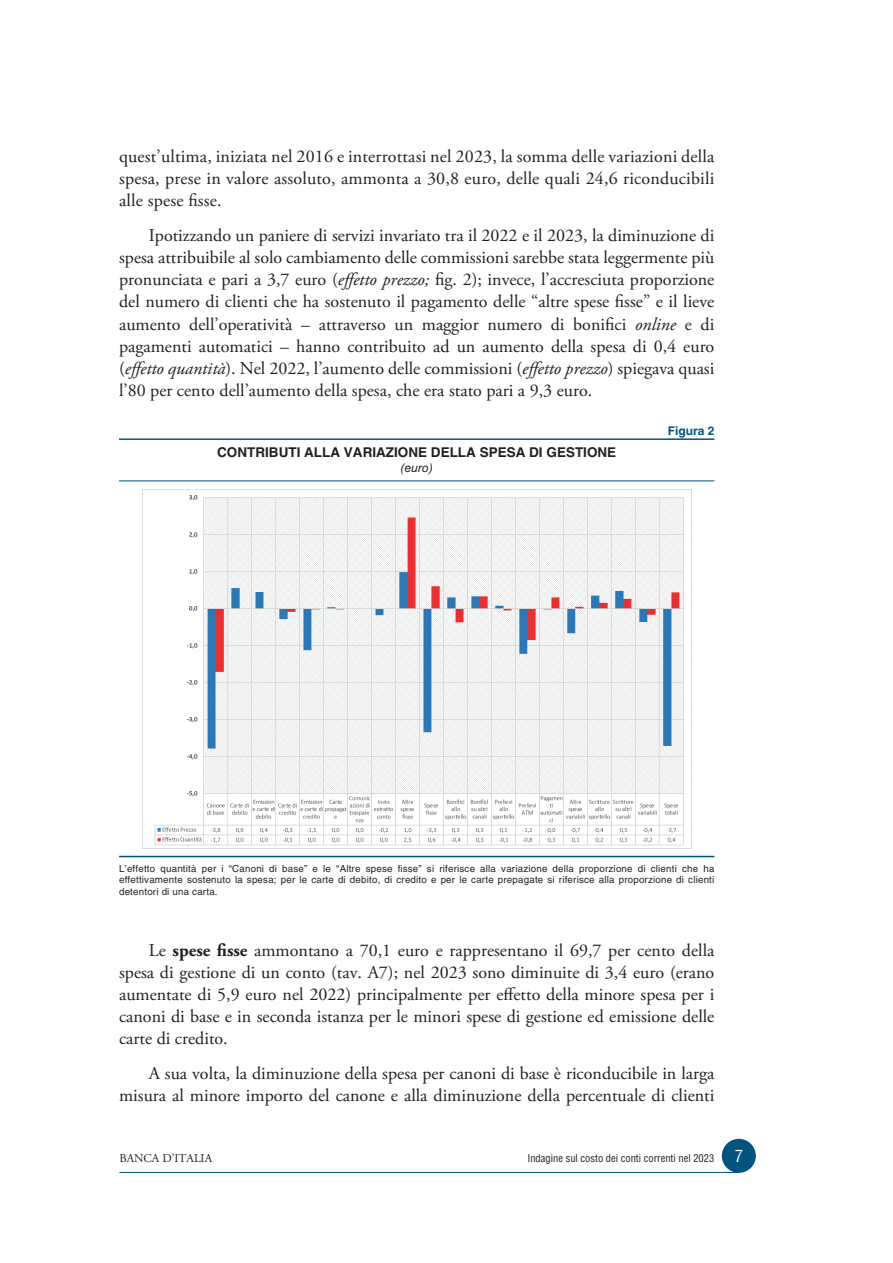
<style>
.page{position:relative;width:893px;height:1263px;background:#fff}
.page>*{position:absolute;margin:0;border:0;box-sizing:border-box;transform-origin:0 0}
.Testo__Paragrafo{font:18px/22px "Adobe Garamond Pro";color:#231f20;text-align:justify}
.FIGURA__Titolo{font:700 13.5px "Helvetica LT Std";color:#231f20}
.t1{font:12px "Adobe Garamond Pro";color:#231f20}
.FIGURA__numero{font:700 12px "Helvetica LT Std";color:#005480}
.FIGURA__Sottotitolo{font:italic 12px "Helvetica LT Std";color:#231f20}
.t2{font:condensed 10.5px "Helvetica LT Std";color:#231f20}
.TABELLA__Nota{font:9.75px/11.2px "Helvetica LT Std";letter-spacing:.02em;color:#231f20;text-align:justify}
.s1{font-style:italic}
.s2{font-weight:700}
.s3{font-size:16.5px;color:#fff}
</style>
<div class="page">
<div style="left:722px;top:1139px;width:34px;height:34px;background:#005480;border-radius:50%"></div>
<hr style="left:119px;top:1172px;width:620px;height:1px;background:#005480">
<svg style="left:119px;top:481px;width:595px;height:377px"></svg>
<hr style="left:119px;top:438px;width:595px;height:2px;background:#005480">
<hr style="left:119px;top:480px;width:595px;height:1px;background:#005480">
<hr style="left:119px;top:856px;width:595px;height:1px;background:#005480">
<img style="left:142px;top:489px;width:549px;height:359px">
<p class="Testo__Paragrafo" style="left:119px;top:146px;width:597px">quest’ultima, iniziata nel 2016 e interrottasi nel 2023, la somma delle variazioni della spesa, prese in valore assoluto, ammonta a 30,8 euro, delle quali 24,6 riconducibili alle spese fisse.</p>
<p class="Testo__Paragrafo" style="left:119px;top:225px;width:597px;text-indent:30px">Ipotizzando un paniere di servizi invariato tra il 2022 e il 2023, la diminuzione di spesa attribuibile al solo cambiamento delle commissioni sarebbe stata leggermente più pronunciata e pari a 3,7 euro (<span class="s1">effetto prezzo;</span> fig. 2); invece, l’accresciuta proporzione del numero di clienti che ha sostenuto il pagamento delle “altre spese fisse” e il lieve aumento dell’operatività – attraverso un maggior numero di bonifici <span class="s1">online</span> e di pagamenti automatici – hanno contribuito ad un aumento della spesa di 0,4 euro (<span class="s1">effetto quantità</span>). Nel 2022, l’aumento delle commissioni (<span class="s1">effetto prezzo</span>) spiegava quasi l’80 per cento dell’aumento della spesa, che era stato pari a 9,3 euro.</p>
<p class="FIGURA__Titolo" style="left:217px;top:444px;width:401px">CONTRIBUTI ALLA VARIAZIONE DELLA SPESA DI GESTIONE</p>
<p class="FIGURA__Sottotitolo" style="left:401px;top:461px;width:34px">(euro)</p>
<p class="FIGURA__numero" style="left:668px;top:423px;width:48px">Figura 2</p>
<p class="TABELLA__Nota" style="left:119px;top:863px;width:597px">L’effetto quantità per i “Canoni di base” e le “Altre spese fisse” si riferisce alla variazione della proporzione di clienti che ha effettivamente sostenuto la spesa; per le carte di debito, di credito e per le carte prepagate si riferisce alla proporzione di clienti detentori di una carta.</p>
<p class="Testo__Paragrafo" style="left:119px;top:940px;width:597px;text-indent:30px">Le <span class="s2">spese fisse</span> ammontano a 70,1 euro e rappresentano il 69,7 per cento della spesa di gestione di un conto (tav. A7); nel 2023 sono diminuite di 3,4 euro (erano aumentate di 5,9 euro nel 2022) principalmente per effetto della minore spesa per i canoni di base e in seconda istanza per le minori spese di gestione ed emissione delle carte di credito.</p>
<p class="Testo__Paragrafo" style="left:119px;top:1063px;width:597px;text-align:right">A sua volta, la diminuzione della spesa per canoni di base è riconducibile in larga misura al minore importo del canone e alla diminuzione della percentuale di clienti</p>
<p class="t1" style="left:119px;top:1151px;width:94px">BANCA D’ITALIA</p>
<p class="t2" style="left:527px;top:1151px;width:217px">Indagine sul costo dei conti correnti nel 2023 <span class="s3">7</span></p>
</div>
